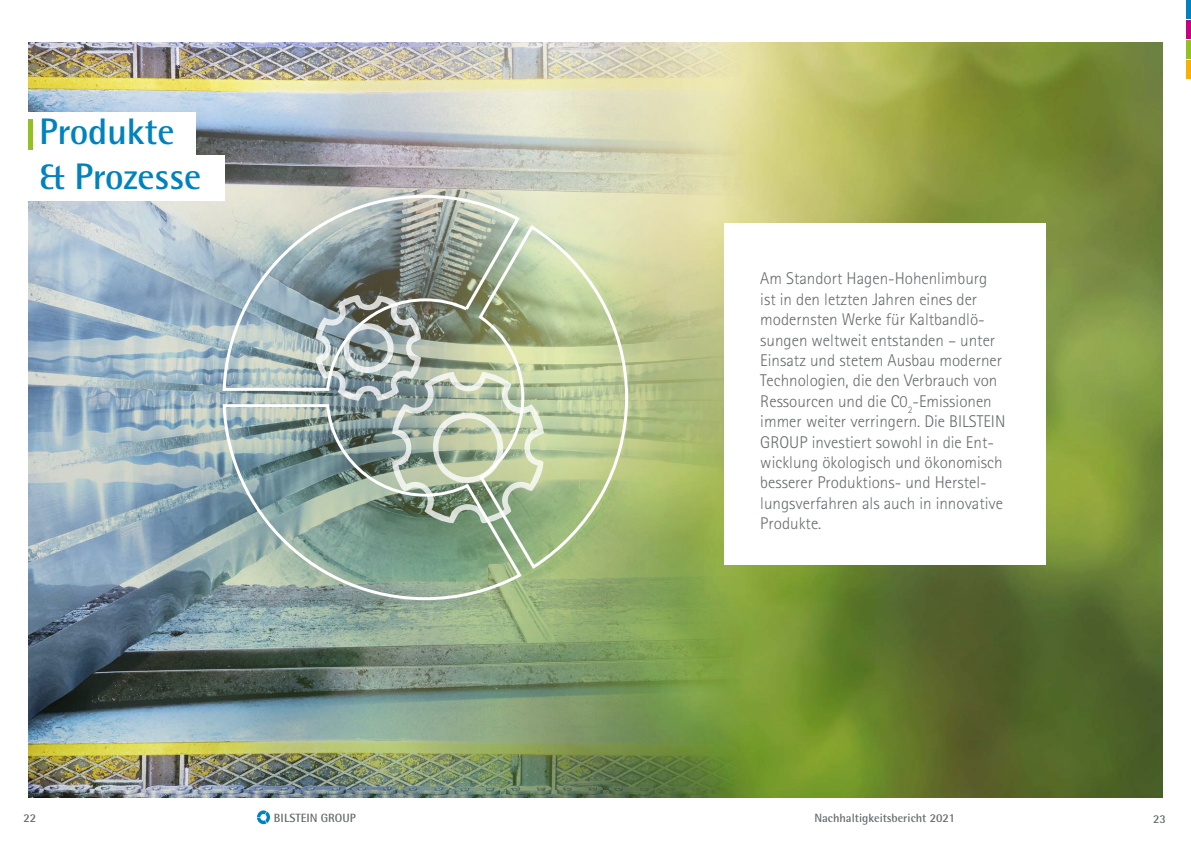
<style>
.page{position:relative;width:1191px;height:842px;background:#fff}
.page>*{position:absolute;margin:0;border:0;box-sizing:border-box;transform-origin:0 0}
.t1{font:700 37px/45px "Rotis Semi Sans Std";letter-spacing:-.005em;color:#0082be}
.t2{font:300 17px/20.4px "Rotis Sans Serif Std";color:#676c6e}
.t3{font:700 12px "Rotis Semi Sans Std";color:#676c6e}
</style>
<div class="page">
<div style="left:1185px;top:0;width:6px;height:19px;background:#0082be"></div>
<div style="left:1185px;top:20px;width:6px;height:19px;background:#c7027f"></div>
<div style="left:1185px;top:40px;width:6px;height:19px;background:#95c11f"></div>
<div style="left:1185px;top:61px;width:6px;height:18px;background:#f9b000"></div>
<svg style="left:257px;top:810px;width:13px;height:14px"></svg>
<img style="left:743px;top:43px;width:419px;height:754px">
<img style="left:28px;top:43px;width:715px;height:754px">
<svg style="left:221px;top:402px;width:303px;height:200px;background:#8da89d"></svg>
<svg style="left:221px;top:193px;width:301px;height:199px;background:#a4b1af"></svg>
<svg style="left:476px;top:223px;width:153px;height:348px;background:#b7c898"></svg>
<img style="left:315px;top:294px;width:229px;height:229px">
<div style="left:724px;top:223px;width:321px;height:342px;background:#fff"></div>
<div style="left:1px;top:112px;width:195px;height:45px;background:#fff"></div>
<div style="left:23px;top:155px;width:202px;height:45px;background:#fff"></div>
<div style="left:28px;top:119px;width:5px;height:30px;background:#95c11f"></div>
<h1 class="t1" style="left:39px;top:109px;width:164px">Produkte &amp; Prozesse</h1>
<p class="t2" style="left:760px;top:269px;width:246px">Am Standort Hagen-Hohenlimburg ist in den letzten Jahren eines der modernsten Werke für Kaltbandlö&shy;sungen weltweit entstanden – unter Einsatz und stetem Ausbau moderner Technologien, die den Verbrauch von Ressourcen und die C0<sub>2</sub>-Emissionen immer weiter verringern. Die BILSTEIN GROUP investiert sowohl in die Ent&shy;wicklung ökologisch und ökonomisch besserer Produktions- und Herstel&shy;lungsverfahren als auch in innovative Produkte.</p>
<p class="t3" style="left:23px;top:810px;width:14px">22</p>
<p class="t3" style="left:274px;top:810px;width:83px">BILSTEIN GROUP</p>
<p class="t3" style="left:814px;top:811px;width:142px">Nachhaltigkeitsbericht 2021</p>
<p class="t3" style="left:1153px;top:811px;width:14px">23</p>
</div>
